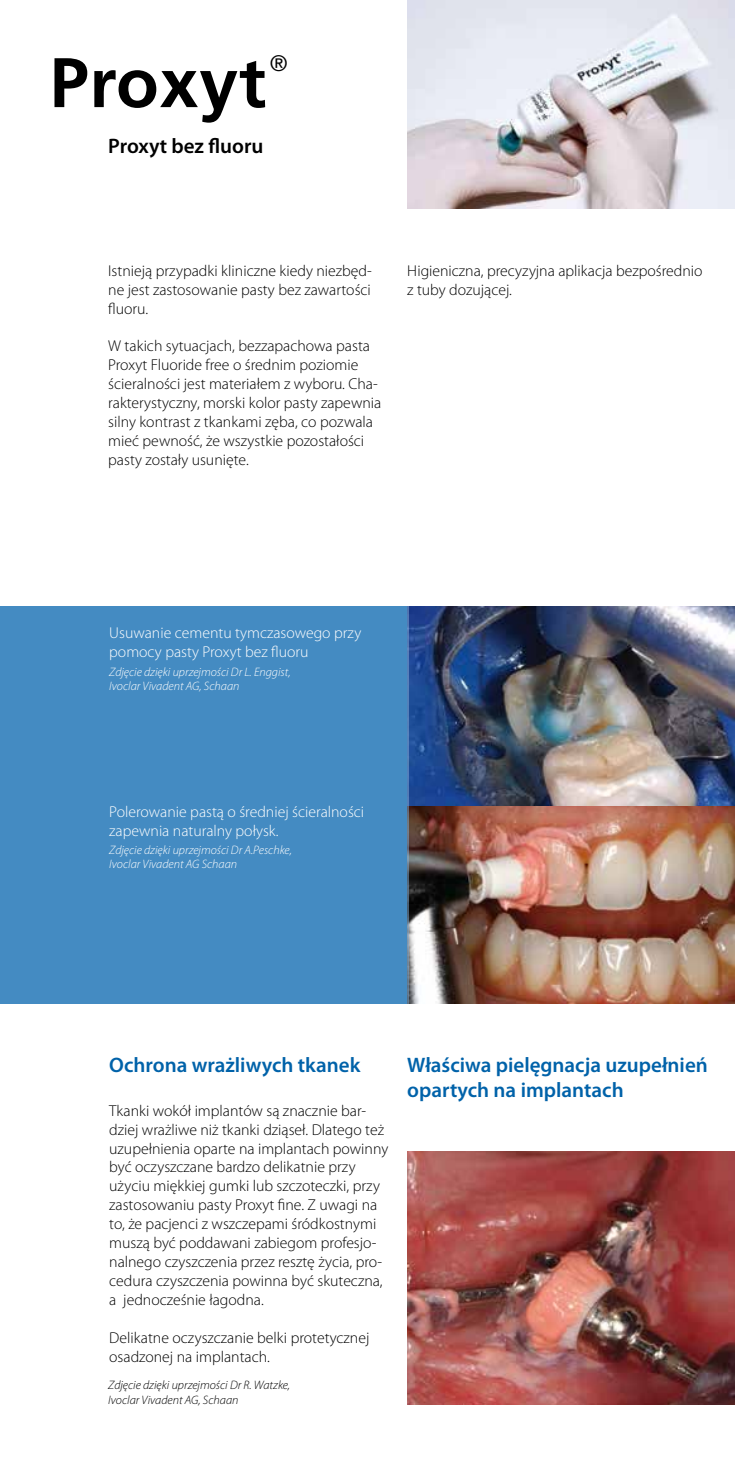
<style>
.page{position:relative;width:735px;height:1474px;background:#fff}
.page>*{position:absolute;margin:0;border:0;box-sizing:border-box;transform-origin:0 0}
.t1{font:700 70px "Frutiger";letter-spacing:.01em;color:#000}
.t2{font:300 22.4px "Frutiger";color:#000}
.t3{font:600 21px/25.2px "Myriad Pro";color:#0062a9}
.t4{font:600 21px "Myriad Pro";color:#000}
.t5{font:300 15.75px/18.9px "Myriad Pro";color:#000}
.t6{font:300 15.75px/18.9px "Myriad Pro";color:#fff}
.t7{font:italic 300 12.25px/14.7px "Myriad Pro";color:#fff}
.t8{font:italic 300 12.25px/14.7px "Myriad Pro";color:#000}
</style>
<div class="page">
<img style="left:408px;top:805px;width:326px;height:198px">
<img style="left:408px;top:606px;width:326px;height:199px">
<div style="left:0;top:606px;width:408px;height:397px;background:#448bc2"></div>
<img style="left:407px;top:0;width:327px;height:208px">
<img style="left:407px;top:1151px;width:327px;height:253px">
<h1 class="t1" style="left:50px;top:42px;width:218px">Proxyt</h1>
<h2 class="t2" style="left:270px;top:50px;width:19px">®</h2>
<h3 class="t4" style="left:108px;top:135px;width:157px">Proxyt bez fluoru</h3>
<p class="t5" style="left:108px;top:261px;width:265px;text-align:justify">Istnieją przypadki kliniczne kiedy niezbęd&shy;ne jest zastosowanie pasty bez zawartości fluoru.</p>
<p class="t5" style="left:108px;top:337px;width:274px">W takich sytuacjach, bezzapachowa pasta Proxyt Fluoride free o średnim poziomie ścieralności jest materiałem z wyboru. Cha&shy;rakterystyczny, morski kolor pasty zapewnia silny kontrast z tkankami zęba, co pozwala mieć pewność, że wszystkie pozostałości pasty zostały usunięte.</p>
<p class="t5" style="left:407px;top:261px;width:297px">Higieniczna, precyzyjna aplikacja bezpośrednio z tuby dozującej.</p>
<p class="t6" style="left:109px;top:624px;width:253px">Usuwanie cementu tymczasowego przy pomocy pasty Proxyt bez fluoru</p>
<p class="t7" style="left:109px;top:664px;width:183px">Zdjęcie dzięki uprzejmości Dr L. Enggist,<br>Ivoclar Vivadent AG, Schaan</p>
<p class="t6" style="left:109px;top:802px;width:256px">Polerowanie pastą o średniej ścieralności zapewnia naturalny połysk.</p>
<p class="t7" style="left:109px;top:842px;width:184px">Zdjęcie dzięki uprzejmości Dr A.Peschke,<br>Ivoclar Vivadent AG Schaan</p>
<h3 class="t3" style="left:109px;top:1052px;width:252px">Ochrona wrażliwych tkanek</h3>
<p class="t5" style="left:109px;top:1101px;width:280px">Tkanki wokół implantów są znacznie bar&shy;dziej wrażliwe niż tkanki dziąseł. Dlatego też uzupełnienia oparte na implantach powinny być oczyszczane bardzo delikatnie przy użyciu miękkiej gumki lub szczoteczki, przy zastosowaniu pasty Proxyt fine. Z uwagi na to, że pacjenci z wszczepami śródkostnymi muszą być poddawani zabiegom profesjo&shy;nalnego czyszczenia przez resztę życia, pro&shy;cedura czyszczenia powinna być skuteczna, a jednocześnie łagodna.</p>
<p class="t5" style="left:109px;top:1328px;width:261px">Delikatne oczyszczanie belki protetycznej osadzonej na implantach.</p>
<p class="t8" style="left:108px;top:1378px;width:183px">Zdjęcie dzięki uprzejmości Dr R. Watzke,<br>Ivoclar Vivadent AG, Schaan</p>
<h3 class="t3" style="left:407px;top:1052px;width:302px">Właściwa pielęgnacja uzupełnień opartych na implantach</h3>
</div>
